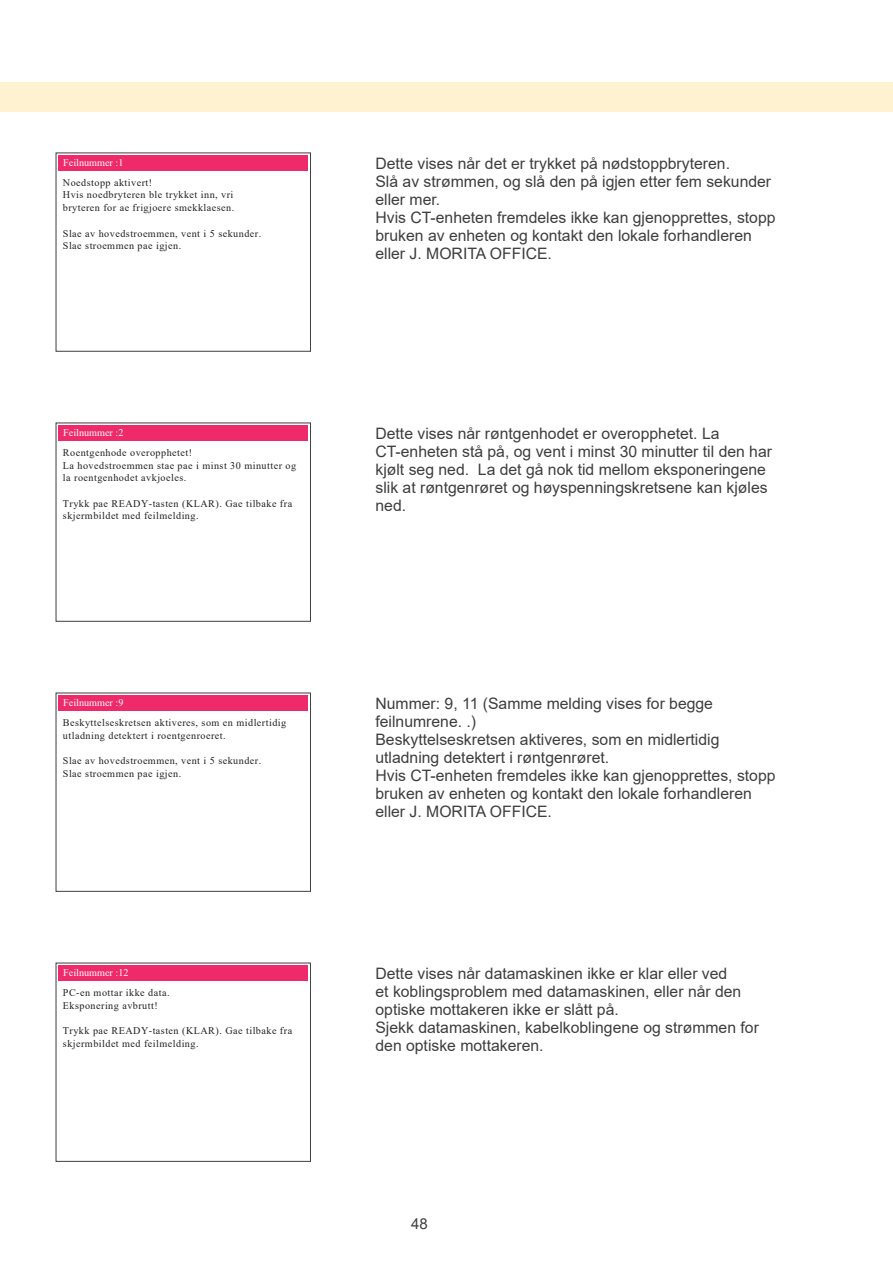
<style>
.page{position:relative;width:893px;height:1263px;background:#fff}
.page>*{position:absolute;margin:0;border:0;box-sizing:border-box;transform-origin:0 0}
.t1{font:15.75px/18px "Arial";color:#3e3e3f}
.t2{font:15px "Arial";color:#3e3e3f}
.t3{font:10.2px/12.8px "Times New Roman";letter-spacing:.045em;color:#231f20}
.t4{font:10.2px "Times New Roman";color:#fff}
</style>
<div class="page">
<div style="left:0;top:82px;width:893px;height:30px;background:#fef2d0"></div>
<div style="left:56px;top:153px;width:255px;height:199px;border:1px solid #3e3e3f"></div>
<div style="left:58px;top:155px;width:250px;height:16px;background:#ee2a6b"></div>
<div style="left:56px;top:423px;width:255px;height:199px;border:1px solid #3e3e3f"></div>
<div style="left:58px;top:425px;width:250px;height:16px;background:#ee2a6b"></div>
<div style="left:56px;top:693px;width:255px;height:199px;border:1px solid #3e3e3f"></div>
<div style="left:58px;top:695px;width:250px;height:16px;background:#ee2a6b"></div>
<div style="left:56px;top:963px;width:255px;height:199px;border:1px solid #3e3e3f"></div>
<div style="left:58px;top:965px;width:250px;height:16px;background:#ee2a6b"></div>
<p class="t4" style="left:63px;top:156px;width:62px">Feilnummer :1</p>
<p class="t3" style="left:63px;top:176px;width:173px">Noedstopp aktivert!<br>Hvis noedbryteren ble trykket inn, vri bryteren for ae frigjoere smekklaesen.</p>
<p class="t3" style="left:63px;top:226px;width:200px">Slae av hovedstroemmen, vent i 5 sekunder.<br>Slae stroemmen pae igjen.</p>
<p class="t4" style="left:63px;top:426px;width:62px">Feilnummer :2</p>
<p class="t3" style="left:63px;top:446px;width:235px">Roentgenhode overopphetet!<br>La hovedstroemmen stae pae i minst 30 minutter og la roentgenhodet avkjoeles.</p>
<p class="t3" style="left:63px;top:496px;width:231px">Trykk pae READY-tasten (KLAR). Gae tilbake fra skjermbildet med feilmelding.</p>
<p class="t4" style="left:63px;top:696px;width:62px">Feilnummer :9</p>
<p class="t3" style="left:63px;top:716px;width:225px">Beskyttelseskretsen aktiveres, som en midlertidig utladning detektert i roentgenroeret.</p>
<p class="t3" style="left:63px;top:754px;width:200px">Slae av hovedstroemmen, vent i 5 sekunder.<br>Slae stroemmen pae igjen.</p>
<p class="t4" style="left:63px;top:966px;width:67px">Feilnummer :12</p>
<p class="t3" style="left:63px;top:986px;width:108px">PC-en mottar ikke data.<br>Eksponering avbrutt!</p>
<p class="t3" style="left:63px;top:1024px;width:231px">Trykk pae READY-tasten (KLAR). Gae tilbake fra skjermbildet med feilmelding.</p>
<p class="t1" style="left:375px;top:154px;width:402px">Dette vises når det er trykket på nødstoppbryteren.<br>Slå av strømmen, og slå den på igjen etter fem sekunder eller mer.<br>Hvis CT-enheten fremdeles ikke kan gjenopprettes, stopp bruken av enheten og kontakt den lokale forhandleren eller J. MORITA OFFICE.</p>
<p class="t1" style="left:375px;top:424px;width:398px">Dette vises når røntgenhodet er overopphetet. La CT-enheten stå på, og vent i minst 30 minutter til den har kjølt seg ned. La det gå nok tid mellom eksponeringene slik at røntgenrøret og høyspenningskretsene kan kjøles ned.</p>
<p class="t1" style="left:375px;top:694px;width:402px">Nummer: 9, 11 (Samme melding vises for begge feilnumrene. .)<br>Beskyttelseskretsen aktiveres, som en midlertidig utladning detektert i røntgenrøret.<br>Hvis CT-enheten fremdeles ikke kan gjenopprettes, stopp bruken av enheten og kontakt den lokale forhandleren eller J. MORITA OFFICE.</p>
<p class="t1" style="left:375px;top:964px;width:385px">Dette vises når datamaskinen ikke er klar eller ved<br>et koblingsproblem med datamaskinen, eller når den optiske mottakeren ikke er slått på.<br>Sjekk datamaskinen, kabelkoblingene og strømmen for den optiske mottakeren.</p>
<p class="t2" style="left:411px;top:1213px;width:18px">48</p>
</div>
